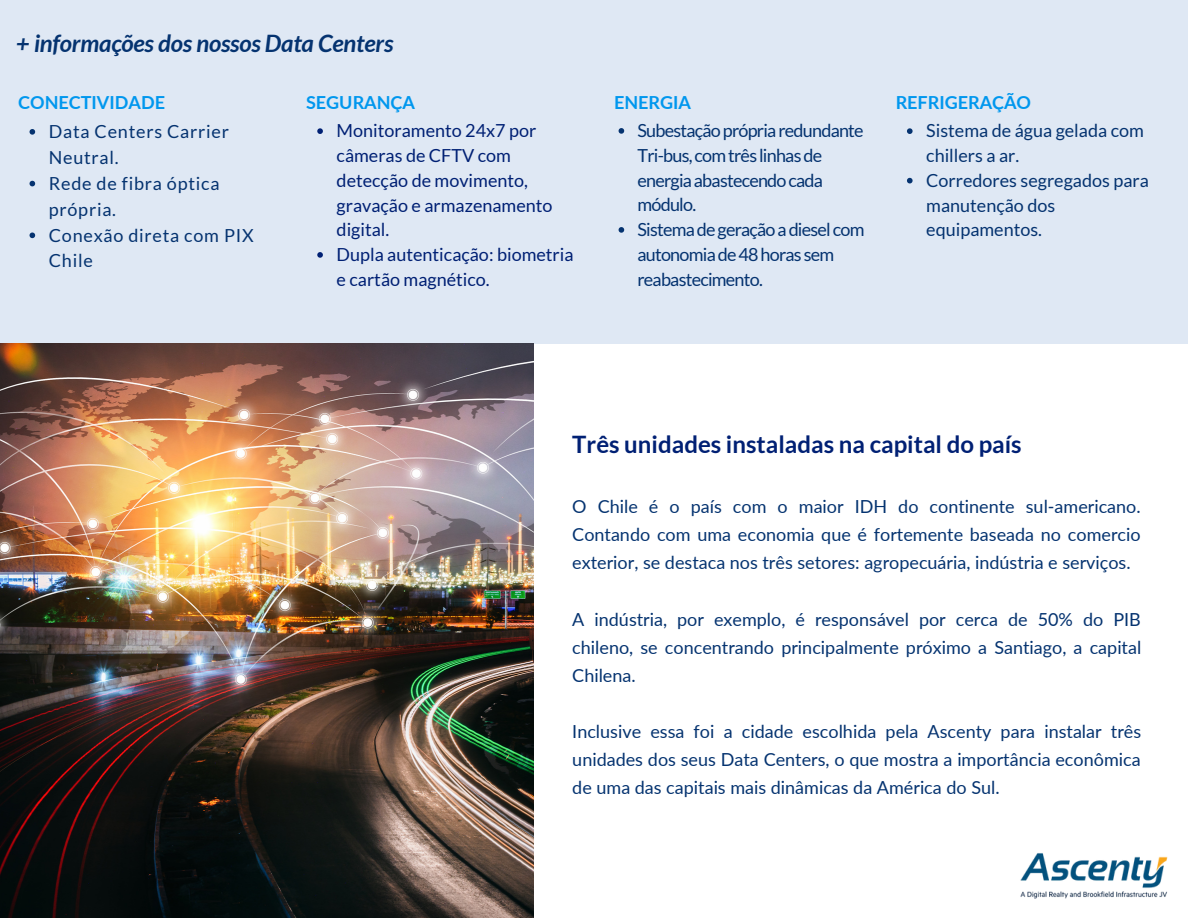
<style>
.page{position:relative;width:1188px;height:918px;background:#fff}
.page>*{position:absolute;margin:0;border:0;box-sizing:border-box;transform-origin:0 0}
.t1{font:700 24px "Lato";color:#002074}
.t2{font:italic 700 24px "Lato";letter-spacing:-.01em;color:#053370}
.t3{font:18px/28.2px "Lato";color:#053370;text-align:justify}
.t4{font:18px/24.8px "Lato";letter-spacing:-.04em;color:#053370}
.t5{font:18px/24.8px "Lato";color:#002074}
.t6{font:18px/25.8px "Lato";letter-spacing:.04em;color:#053370}
.t7{font:700 18px "Lato";color:#0097ee}
</style>
<div class="page">
<div style="left:0;top:0;width:1188px;height:343px;background:#dfe8f4"></div>
<img style="left:0;top:344px;width:533px;height:574px">
<svg style="left:317px;top:128px;width:6px;height:6px"></svg>
<svg style="left:317px;top:252px;width:6px;height:6px"></svg>
<svg style="left:30px;top:129px;width:5px;height:6px"></svg>
<svg style="left:30px;top:181px;width:5px;height:5px"></svg>
<svg style="left:30px;top:233px;width:5px;height:5px"></svg>
<svg style="left:619px;top:128px;width:5px;height:6px"></svg>
<svg style="left:619px;top:227px;width:5px;height:6px"></svg>
<svg style="left:907px;top:128px;width:6px;height:6px"></svg>
<svg style="left:907px;top:178px;width:6px;height:5px"></svg>
<img style="left:1020px;top:853px;width:147px;height:46px">
<p class="t2" style="left:16px;top:28px;width:379px">+ informações dos nossos Data Centers</p>
<p class="t7" style="left:18px;top:91px;width:148px">CONECTIVIDADE</p>
<p class="t6" style="left:49px;top:118px;width:182px">Data Centers Carrier<br>Neutral.</p>
<p class="t6" style="left:49px;top:170px;width:172px">Rede de fibra óptica própria.</p>
<p class="t6" style="left:49px;top:222px;width:206px">Conexão direta com PIX<br>Chile</p>
<p class="t7" style="left:306px;top:91px;width:110px">SEGURANÇA</p>
<p class="t7" style="left:614px;top:91px;width:79px">ENERGIA</p>
<p class="t4" style="left:637px;top:118px;width:228px">Subestaçãoprópriaredundante<br>Tri-bus,comtrês linhasde energiaabastecendocada módulo.</p>
<p class="t4" style="left:637px;top:217px;width:229px">Sistemadegeraçãoadieselcom autonomiade48horas sem reabastecimento.</p>
<p class="t5" style="left:337px;top:118px;width:217px">Monitoramento 24x7 por câmeras de CFTV com detecção de movimento, gravação e armazenamento digital.</p>
<p class="t5" style="left:337px;top:242px;width:238px">Dupla autenticação: biometria e cartão magnético.</p>
<p class="t7" style="left:896px;top:91px;width:137px">REFRIGERAÇÃO</p>
<p class="t3" style="left:926px;top:118px;width:219px;line-height:24.8px">Sistema de água gelada com chillers a ar.</p>
<p class="t3" style="left:926px;top:168px;width:224px;line-height:24.8px;text-align:left">Corredores segregados para manutenção dos equipamentos.</p>
<p class="t1" style="left:572px;top:430px;width:451px">Três unidades instaladas na capital do país</p>
<p class="t3" style="left:572px;top:492px;width:570px">O Chile é o país com o maior IDH do continente sul-americano.<br>Contando com uma economia que é fortemente baseada no comercio exterior, se destaca nos três setores: agropecuária, indústria e serviços.</p>
<p class="t3" style="left:572px;top:605px;width:570px">A indústria, por exemplo, é responsável por cerca de 50% do PIB chileno, se concentrando principalmente próximo a Santiago, a capital Chilena.</p>
<p class="t3" style="left:572px;top:717px;width:570px">Inclusive essa foi a cidade escolhida pela Ascenty para instalar três unidades dos seus Data Centers, o que mostra a importância econômica de uma das capitais mais dinâmicas da América do Sul.</p>
</div>
